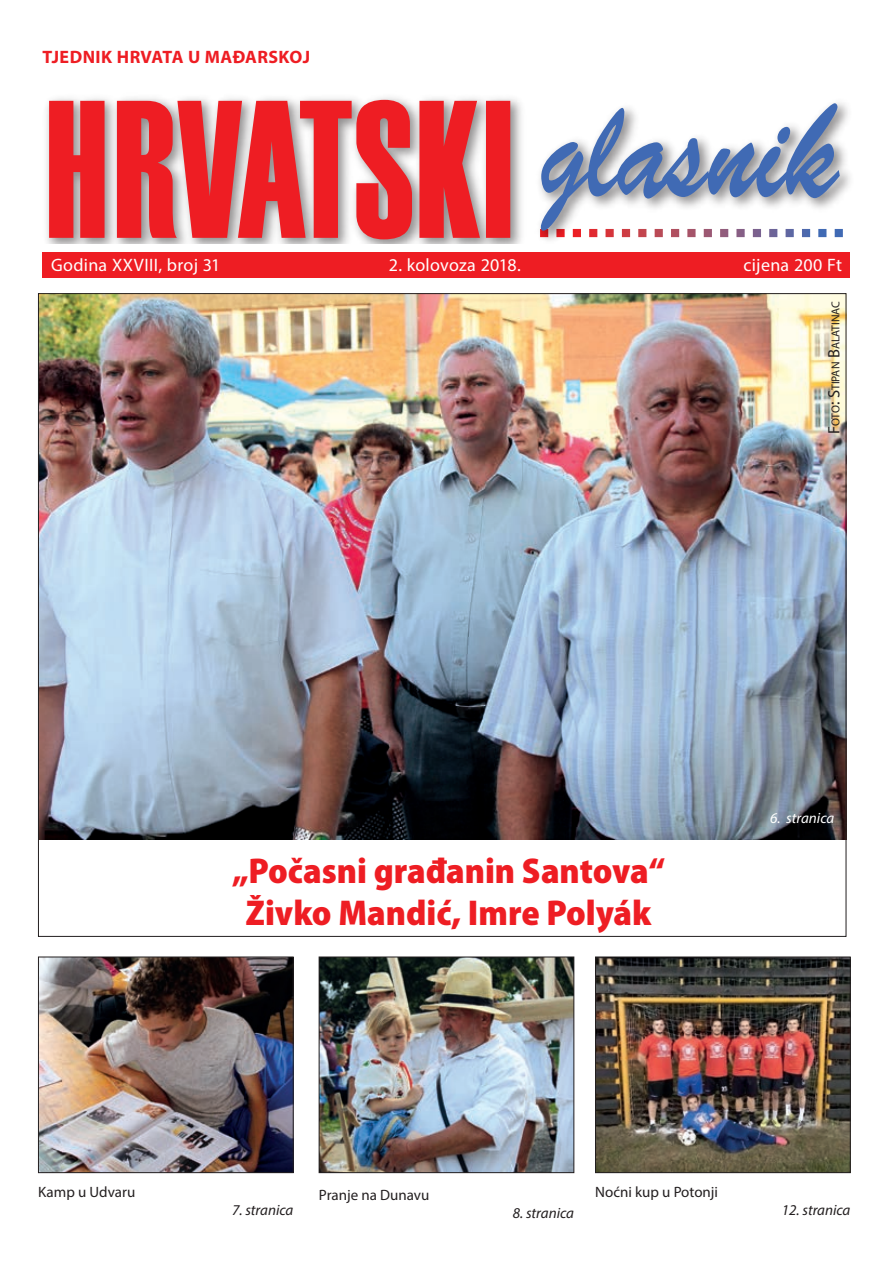
<style>
.page{position:relative;width:893px;height:1263px;background:#fff}
.page>*{position:absolute;margin:0;border:0;box-sizing:border-box;transform-origin:0 0}
.t1{font:900 semi-condensed 36px/42px "Myriad Pro";color:#ee1d23;text-align:center}
.t2{font:18px "Myriad Pro";letter-spacing:.015em;color:#fff}
.t3{font:700 18px "Myriad Pro";letter-spacing:.015em;color:#ee1d23}
.t4{font:15px "Myriad Pro";color:#231f20}
.t5{font:italic 15px "Myriad Pro";color:#231f20}
.t6{font:italic 15px "Myriad Pro";color:#fff}
.t7{font:11.55px "Myriad Pro";color:#231f20}
.s1{font-size:16.5px}
</style>
<div class="page">
<img style="left:597px;top:959px;width:251px;height:212px">
<div style="left:595px;top:957px;width:255px;height:216px;border:1px solid #231f20"></div>
<img style="left:321px;top:959px;width:251px;height:212px">
<div style="left:319px;top:957px;width:255px;height:216px;border:1px solid #231f20"></div>
<img style="left:46px;top:97px;width:804px;height:146px">
<svg style="left:49px;top:100px;width:461px;height:139px;fill:#ee1d23"></svg>
<svg style="left:540px;top:103px;width:303px;height:134px"></svg>
<div style="left:43px;top:252px;width:807px;height:25px;background:#ee1d23"></div>
<img style="left:40px;top:295px;width:804px;height:544px">
<img style="left:40px;top:959px;width:251px;height:212px">
<div style="left:38px;top:957px;width:255px;height:216px;border:1px solid #231f20"></div>
<p class="t3" style="left:43px;top:46px;width:269px">TJEDNIK HRVATA U MAĐARSKOJ</p>
<p class="t2" style="left:51px;top:254px;width:171px">Godina XXVIII, broj 31</p>
<p class="t2" style="left:389px;top:254px;width:134px">2. kolovoza 2018.</p>
<p class="t2" style="left:744px;top:254px;width:100px">cijena 200 Ft</p>
<p class="t7" style="left:829px;top:434px;width:135px;rotate:-90deg"><span class="s1">F</span>oto<span class="s1">: S</span>tipan <span class="s1">B</span>alatinac</p>
<p class="t1" style="left:232px;top:848px;width:435px">„Počasni građanin Santova“<br>Živko Mandić, Imre Polyák</p>
<p class="t6" style="left:770px;top:809px;width:66px">6. stranica</p>
<p class="t4" style="left:38px;top:1183px;width:98px">Kamp u Udvaru</p>
<p class="t5" style="left:232px;top:1201px;width:63px">7. stranica</p>
<p class="t4" style="left:319px;top:1185px;width:112px">Pranje na Dunavu</p>
<p class="t5" style="left:513px;top:1203px;width:63px">8. stranica</p>
<p class="t4" style="left:595px;top:1183px;width:124px">Noćni kup u Potonji</p>
<p class="t5" style="left:782px;top:1201px;width:70px">12. stranica</p>
</div>
